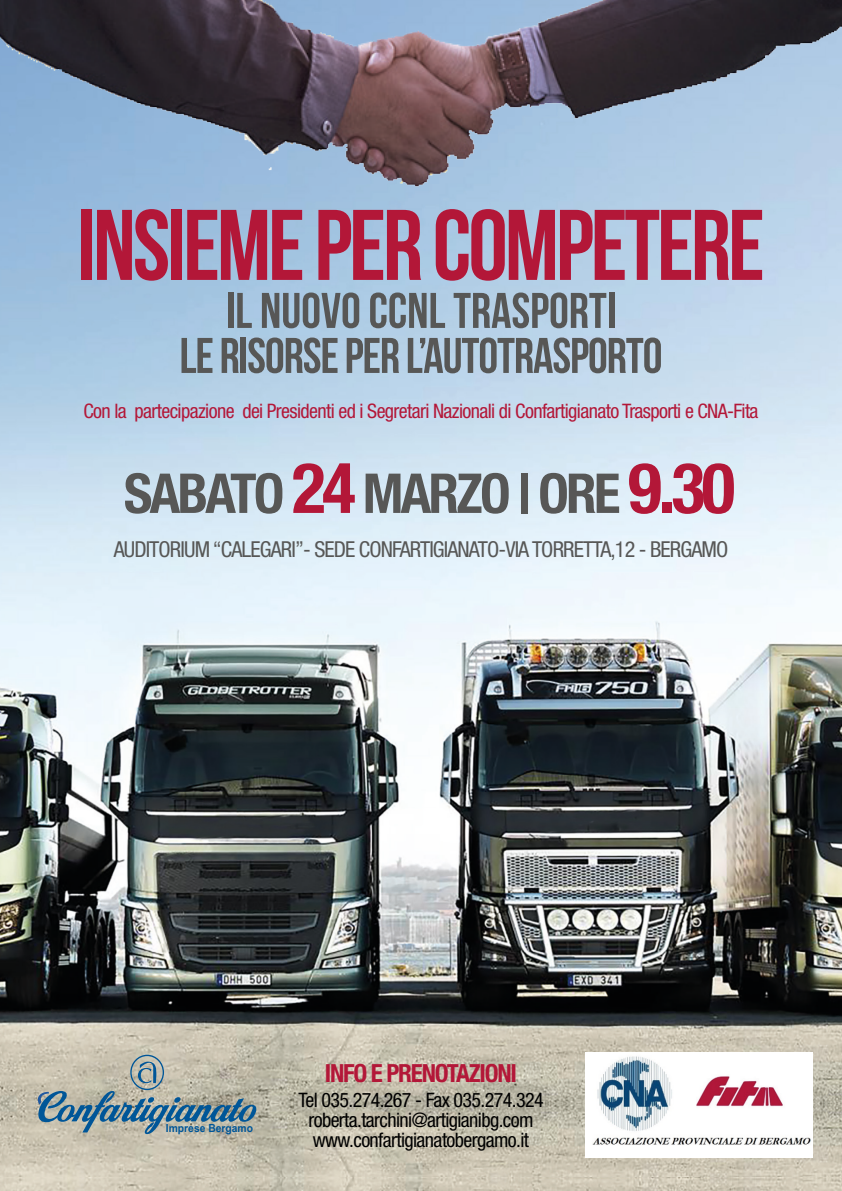
<style>
.page{position:relative;width:842px;height:1191px;background:#fff}
.page>*{position:absolute;margin:0;border:0;box-sizing:border-box;transform-origin:0 0}
.t1{font:100px "Bebas Neue";letter-spacing:-.03em;color:#b31738}
.t2{font:700 condensed 55px "Helvetica Neue LT Std";letter-spacing:-.05em;color:#575756}
.t3{font:50px "Bebas Neue";letter-spacing:-.02em;color:#575756}
.t4{font:50px "Bebas Neue";color:#575756}
.t5{font:700 condensed 25px "Helvetica Neue LT Std";letter-spacing:-.05em;color:#b31738}
.t6{font:condensed 22px "Helvetica Neue LT Std";letter-spacing:-.04em;color:#575756}
.t7{font:condensed 20px "Helvetica Neue LT Std";letter-spacing:-.03em;color:#000}
.t8{font:condensed 20px "Helvetica Neue LT Std";letter-spacing:-.03em;color:#b31738}
.t9{font:700 11.1px "Arial Narrow";color:#005698;scale:1.13 1}
.s1{font-size:70px;color:#b31738}
</style>
<div class="page">
<img style="left:0;top:187px;width:842px;height:1004px">
<div style="left:301px;top:625px;width:241px;height:51px;border:2px solid #fff"></div>
<hr style="left:287px;top:842px;width:260px;height:2px;background:#fff">
<hr style="left:285px;top:955px;width:260px;height:2px;background:#fff">
<svg style="left:35px;top:1054px;width:222px;height:80px;background:#a1aaa6"></svg>
<img style="left:585px;top:1052px;width:227px;height:105px">
<img style="left:0;top:0;width:842px;height:187px">
<p class="t1" style="left:77px;top:190px;width:689px">INSIEME PER COMPETERE</p>
<p class="t4" style="left:226px;top:283px;width:392px">IL NUOVO CCNL TRASPORTI</p>
<p class="t3" style="left:179px;top:328px;width:484px">LE RISORSE PER L’AUTOTRASPORTO</p>
<p class="t8" style="left:84px;top:399px;width:676px">Con la partecipazione dei Presidenti ed i Segretari Nazionali di Confartigianato Trasporti e CNA-Fita</p>
<p class="t2" style="left:124px;top:460px;width:613px">SABATO <span class="s1">24</span> MARZO | ORE <span class="s1">9.30</span></p>
<p class="t6" style="left:114px;top:536px;width:616px">AUDITORIUM “CALEGARI”- SEDE CONFARTIGIANATO-VIA TORRETTA,12 - BERGAMO</p>
<p class="t9" style="left:166px;top:1119px;width:79px">Imprese Bergamo</p>
<p class="t5" style="left:325px;top:1058px;width:194px">INFO E PRENOTAZIONI</p>
<p class="t7" style="left:298px;top:1088px;width:247px">Tel 035.274.267 - Fax 035.274.324</p>
<p class="t7" style="left:308px;top:1108px;width:227px">roberta.tarchini@artigianibg.com</p>
<p class="t7" style="left:313px;top:1128px;width:218px">www.confartigianatobergamo.it</p>
</div>
